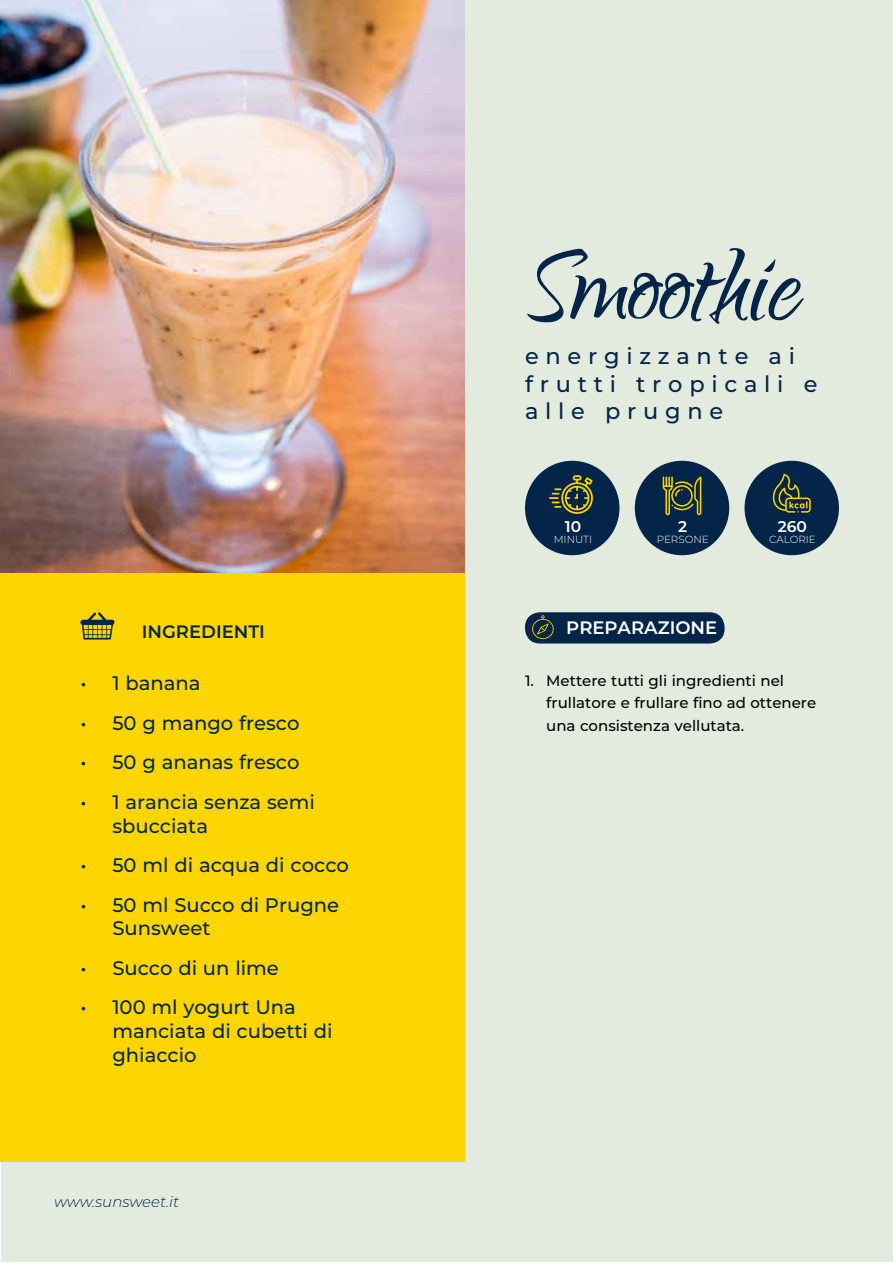
<style>
.page{position:relative;width:893px;height:1263px;background:#fff}
.page>*{position:absolute;margin:0;border:0;box-sizing:border-box;transform-origin:0 0}
.t1{font:134.1px "Qwigley";color:#042547}
.t2{font:500 22.5px/27.2px "Montserrat";letter-spacing:.3em;color:#042547}
.t3{font:500 19.5px/23.5px "Montserrat";color:#042547}
.t4{font:600 18px "Montserrat";color:#fff}
.t5{font:600 18px "Montserrat";color:#042547}
.t6{font:600 15.45px "Montserrat";color:#fff}
.t7{font:500 15px/22.5px "Montserrat";color:#000101}
.t8{font:italic 300 15px "Montserrat";color:#042547}
.t9{font:300 10.35px "Montserrat";color:#fff}
</style>
<div class="page">
<div style="left:1px;top:1px;width:891px;height:1261px;background:#e3eade"></div>
<div style="left:0;top:572px;width:464px;height:590px;background:#fcd502"></div>
<img style="left:0;top:0;width:464px;height:572px">
<div style="left:635px;top:461px;width:94px;height:94px;background:#042547;border-radius:50%"></div>
<svg style="left:663px;top:476px;width:38px;height:39px"></svg>
<div style="left:525px;top:461px;width:94px;height:94px;background:#042547;border-radius:50%"></div>
<svg style="left:549px;top:475px;width:44px;height:39px"></svg>
<div style="left:744px;top:461px;width:95px;height:94px;background:#042547;border-radius:50%"></div>
<svg style="left:772px;top:474px;width:39px;height:39px"></svg>
<div style="left:525px;top:612px;width:200px;height:31px;background:#042547;border-radius:15px"></div>
<svg style="left:532px;top:615px;width:22px;height:24px"></svg>
<svg style="left:80px;top:612px;width:34px;height:27px"></svg>
<h1 class="t1" style="left:525px;top:214px;width:277px">Smoothie</h1>
<p class="t2" style="left:525px;top:342px;width:294px">energizzante ai frutti tropicali e alle prugne</p>
<p class="t6" style="left:565px;top:516px;width:18px">10</p>
<p class="t9" style="left:554px;top:532px;width:37px">MINUTI</p>
<p class="t6" style="left:678px;top:516px;width:11px">2</p>
<p class="t9" style="left:657px;top:532px;width:8px">PERSO</p>
<p class="t9" style="left:693px;top:532px;width:15px">NE</p>
<p class="t5" style="left:142px;top:619px;width:125px">I NGREDIENTI</p>
<p class="t4" style="left:566px;top:615px;width:152px">PREPARAZIONE</p>
<p class="t6" style="left:778px;top:516px;width:31px">260</p>
<p class="t9" style="left:769px;top:532px;width:22px">CALORIE</p>
<p class="t3" style="left:80px;top:671px;width:122px">• 1 banana</p>
<p class="t3" style="left:80px;top:710px;width:221px">• 50 g mango fresco</p>
<p class="t3" style="left:80px;top:750px;width:221px">• 50 g ananas fresco</p>
<p class="t3" style="left:112px;top:789px;width:204px;text-indent:-32px">• 1 arancia senza semi sbucciata</p>
<p class="t3" style="left:80px;top:853px;width:270px">• 50 ml di acqua di cocco</p>
<p class="t3" style="left:112px;top:892px;width:228px;text-indent:-32px">• 50 ml Succo di Prugne<br>Sunsweet</p>
<p class="t3" style="left:80px;top:955px;width:200px">• Succo di un lime</p>
<p class="t3" style="left:112px;top:995px;width:222px;text-indent:-32px">• 100 ml yogurt Una manciata di cubetti di ghiaccio</p>
<p class="t8" style="left:54px;top:1192px;width:127px">www.sunsweet.it</p>
<p class="t7" style="left:546px;top:669px;width:271px;text-indent:-21px">1. Mettere tutti gli ingredienti nel frullatore e frullare fino ad ottenere una consistenza vellutata.</p>
</div>
